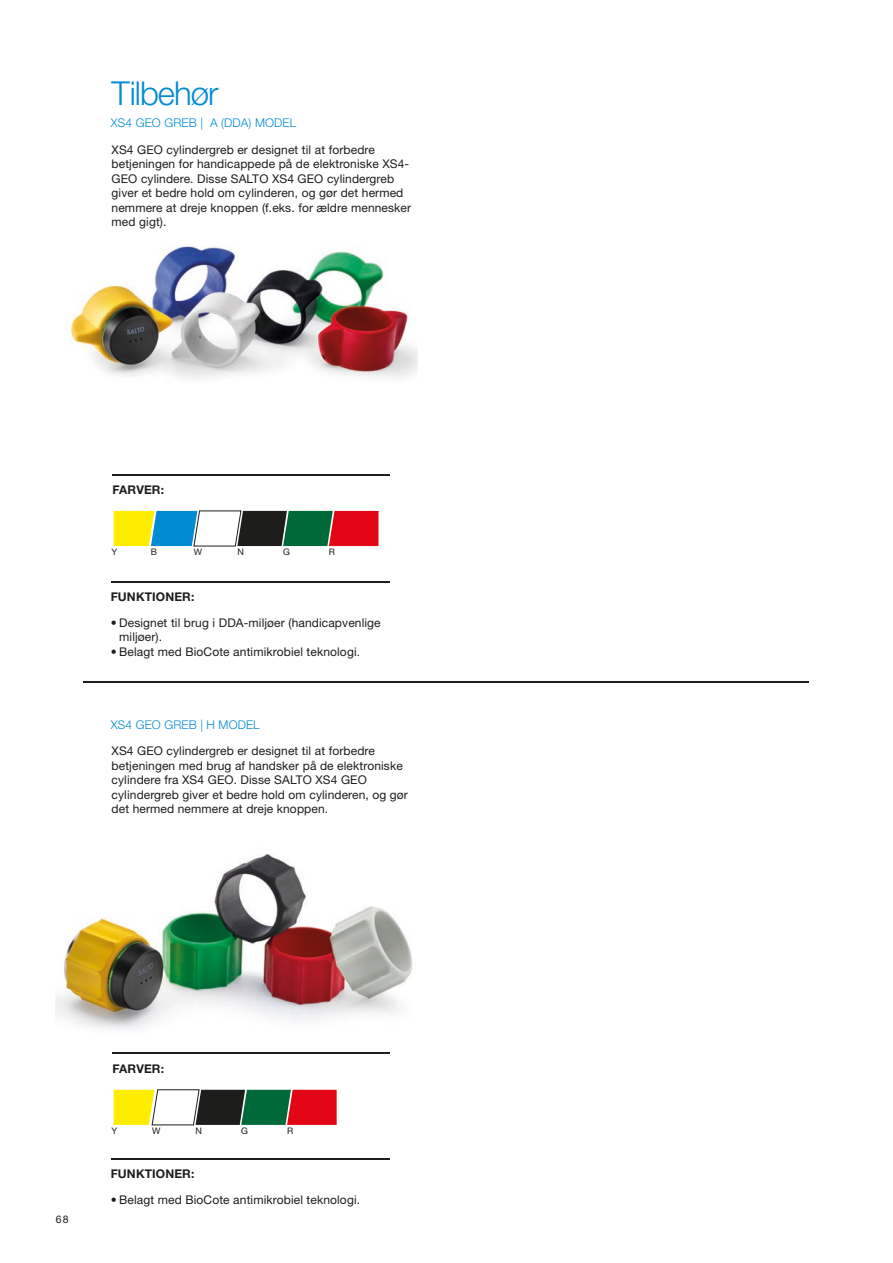
<style>
.page{position:relative;width:893px;height:1263px;background:#fff}
.page>*{position:absolute;margin:0;border:0;box-sizing:border-box;transform-origin:0 0}
.t1{font:300 33px "Helvetica Neue LT Std";letter-spacing:-.03em;color:#008bd2}
.t2{font:12px/14.4px "Helvetica Neue LT Std";letter-spacing:.01em;color:#1d1d1b}
.t3{font:300 12px "Helvetica Neue LT Std";letter-spacing:.01em;color:#008bd2}
.t4{font:700 12px "Helvetica Neue LT Std";letter-spacing:.01em;color:#1d1d1b}
.t5{font:10.5px "Helvetica Neue LT Std";color:#1d1d1b}
.t6{font:9px "Helvetica Neue LT Std";color:#1d1d1b}
</style>
<div class="page">
<img style="left:56px;top:854px;width:357px;height:200px">
<img style="left:70px;top:246px;width:348px;height:132px">
<hr style="left:111px;top:581px;width:278px;height:2px;background:#1d1d1b">
<hr style="left:111px;top:1158px;width:278px;height:2px;background:#1d1d1b">
<hr style="left:113px;top:474px;width:277px;height:1px;background:#1d1d1b">
<hr style="left:113px;top:1052px;width:277px;height:2px;background:#1d1d1b">
<svg style="left:114px;top:510px;width:264px;height:36px"></svg>
<svg style="left:114px;top:1089px;width:223px;height:36px"></svg>
<hr style="left:84px;top:681px;width:725px;height:2px;background:#1d1d1b">
<h1 class="t1" style="left:112px;top:73px;width:108px">Tilbehør</h1>
<p class="t2" style="left:112px;top:142px;width:301px">XS4 GEO cylindergreb er designet til at forbedre betjeningen for handicappede på de elektroniske XS4- GEO cylindere. Disse SALTO XS4 GEO cylindergreb giver et bedre hold om cylinderen, og gør det hermed nemmere at dreje knoppen (f.eks. for ældre mennesker med gigt).</p>
<p class="t3" style="left:111px;top:116px;width:187px">XS4 GEO GREB | A (DDA) MODEL</p>
<p class="t4" style="left:113px;top:482px;width:53px">FARVER:</p>
<p class="t6" style="left:112px;top:546px;width:7px">Y</p>
<p class="t6" style="left:151px;top:546px;width:8px">B</p>
<p class="t6" style="left:194px;top:546px;width:10px">W</p>
<p class="t4" style="left:111px;top:589px;width:85px">FUNKTIONER:</p>
<p class="t6" style="left:237px;top:546px;width:8px">N</p>
<p class="t6" style="left:283px;top:546px;width:8px">G</p>
<p class="t6" style="left:329px;top:546px;width:8px">R</p>
<p class="t2" style="left:119px;top:615px;width:263px;text-indent:-9px">• Designet til brug i DDA-miljøer (handicapvenlige miljøer).</p>
<p class="t2" style="left:111px;top:644px;width:251px">• Belagt med BioCote antimikrobiel teknologi.</p>
<p class="t3" style="left:111px;top:717px;width:151px">XS4 GEO GREB | H MODEL</p>
<p class="t2" style="left:112px;top:744px;width:298px">XS4 GEO cylindergreb er designet til at forbedre betjeningen med brug af handsker på de elektroniske cylindere fra XS4 GEO. Disse SALTO XS4 GEO cylindergreb giver et bedre hold om cylinderen, og gør det hermed nemmere at dreje knoppen.</p>
<p class="t5" style="left:56px;top:1213px;width:14px">68</p>
<p class="t4" style="left:113px;top:1061px;width:53px">FARVER:</p>
<p class="t6" style="left:112px;top:1125px;width:7px">Y</p>
<p class="t6" style="left:152px;top:1125px;width:10px">W</p>
<p class="t6" style="left:196px;top:1125px;width:8px">N</p>
<p class="t4" style="left:111px;top:1166px;width:85px">FUNKTIONER:</p>
<p class="t6" style="left:241px;top:1125px;width:8px">G</p>
<p class="t6" style="left:287px;top:1125px;width:8px">R</p>
<p class="t2" style="left:111px;top:1192px;width:251px">• Belagt med BioCote antimikrobiel teknologi.</p>
</div>
